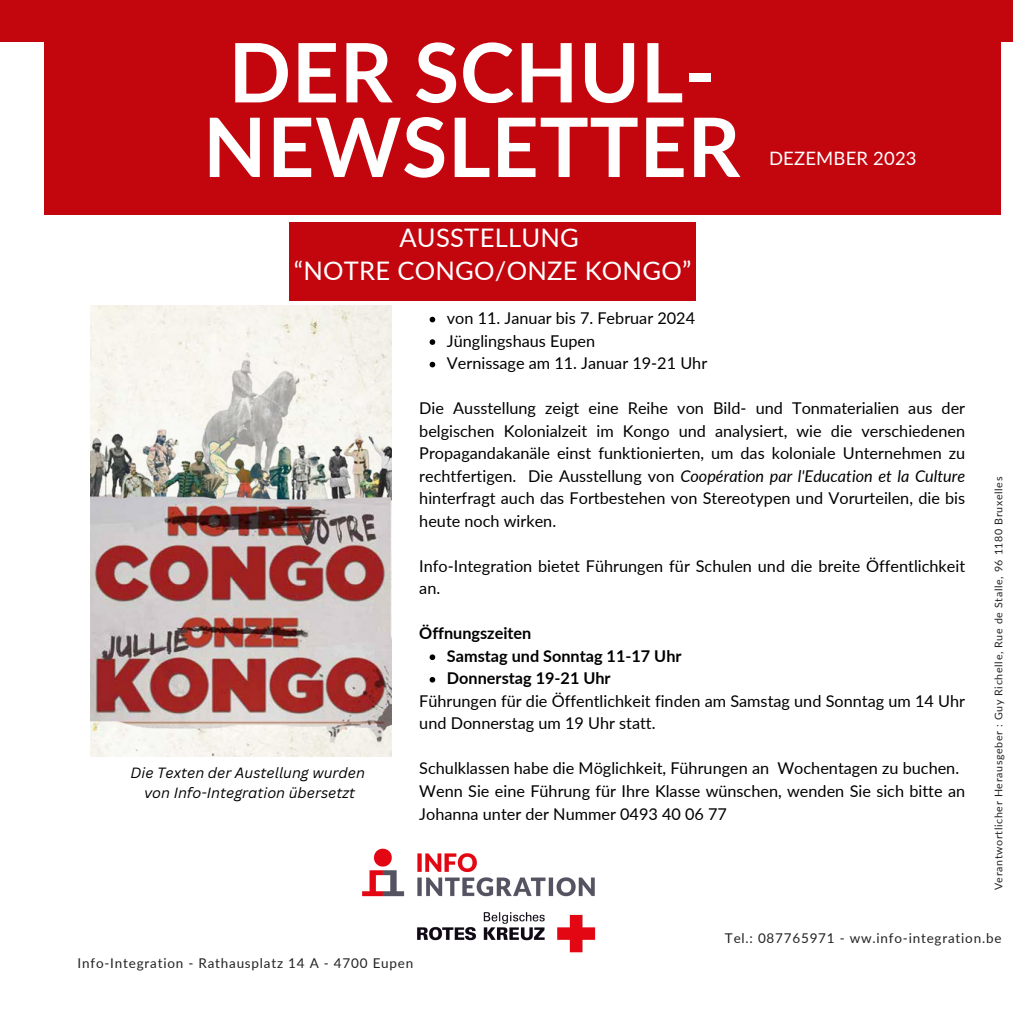
<style>
.page{position:relative;width:1013px;height:1013px;background:#fff}
.page>*{position:absolute;margin:0;border:0;box-sizing:border-box;transform-origin:0 0}
.t1{font:700 82px "Lato";letter-spacing:.01em;color:#fff}
.t2{font:25.62px "Lato";letter-spacing:.01em;color:#fff}
.t3{font:18.5px "Lato";letter-spacing:.01em;color:#fff}
.t4{font:16.25px/22.5px "Lato";color:#000}
.t5{font:700 16.25px "Lato";color:#000}
.t6{font:italic 14.38px "Canva Sans";color:#000}
.t7{font:13.5px "Lato";letter-spacing:.06em;color:#222}
.t8{font:10.62px "Lato";letter-spacing:.06em;color:#222}
.s1{font-style:italic}
</style>
<div class="page">
<div style="left:0;top:0;width:1012px;height:42px;background:#c3050e"></div>
<div style="left:44px;top:30px;width:956px;height:184px;background:#c3050e"></div>
<div style="left:289px;top:222px;width:407px;height:79px;background:#c3050e"></div>
<img style="left:362px;top:848px;width:234px;height:105px">
<img style="left:91px;top:305px;width:300px;height:451px">
<svg style="left:429px;top:317px;width:6px;height:5px"></svg>
<svg style="left:429px;top:339px;width:6px;height:6px"></svg>
<svg style="left:429px;top:362px;width:6px;height:5px"></svg>
<svg style="left:429px;top:654px;width:6px;height:6px"></svg>
<svg style="left:429px;top:677px;width:6px;height:5px"></svg>
<p class="t1" style="left:229px;top:21px;width:488px">DER SCHUL-</p>
<p class="t1" style="left:203px;top:96px;width:538px">NEWSLETTER</p>
<p class="t2" style="left:399px;top:222px;width:181px">AUSSTELLUNG</p>
<p class="t2" style="left:294px;top:255px;width:399px">“NOTRE CONGO/ONZE KONGO”</p>
<p class="t3" style="left:769px;top:147px;width:149px">DEZEMBER 2023</p>
<p class="t6" style="left:131px;top:762px;width:236px">Die Texten der Austellung wurden</p>
<p class="t6" style="left:144px;top:782px;width:212px">von Info-Integration übersetzt</p>
<p class="t4" style="left:447px;top:307px;width:250px">von 11. Januar bis 7. Februar 2024</p>
<p class="t4" style="left:447px;top:329px;width:150px">Jünglingshaus Eupen</p>
<p class="t4" style="left:447px;top:352px;width:262px">Vernissage am 11. Januar 19-21 Uhr</p>
<p class="t4" style="left:419px;top:397px;width:547px;text-align:justify">Die Ausstellung zeigt eine Reihe von Bild- und Tonmaterialien aus der belgischen Kolonialzeit im Kongo und analysiert, wie die verschiedenen Propagandakanäle einst funktionierten, um das koloniale Unternehmen zu rechtfertigen. Die Ausstellung von <span class="s1">Coopération par l'Education et la Culture </span>hinterfragt auch das Fortbestehen von Stereotypen und Vorurteilen, die bis heute noch wirken.</p>
<p class="t4" style="left:419px;top:554px;width:547px">Info-Integration bietet Führungen für Schulen und die breite Öffentlichkeit an.</p>
<p class="t5" style="left:419px;top:623px;width:114px">Öffnungszeiten</p>
<p class="t5" style="left:447px;top:646px;width:236px">Samstag und Sonntag 11-17 Uhr</p>
<p class="t5" style="left:447px;top:668px;width:165px">Donnerstag 19-21 Uhr</p>
<p class="t4" style="left:419px;top:689px;width:547px">Führungen für die Öffentlichkeit finden am Samstag und Sonntag um 14 Uhr und Donnerstag um 19 Uhr statt.</p>
<p class="t4" style="left:419px;top:757px;width:541px">Schulklassen habe die Möglichkeit, Führungen an Wochentagen zu buchen.</p>
<p class="t4" style="left:419px;top:779px;width:547px">Wenn Sie eine Führung für Ihre Klasse wünschen, wenden Sie sich bitte an<br>Johanna unter der Nummer 0493 40 06 77</p>
<p class="t8" style="left:992px;top:890px;width:415px;rotate:-90deg">Verantwortlicher Herausgeber : Guy Richelle, Rue de Stalle, 96 1180 Bruxelles</p>
<p class="t7" style="left:78px;top:955px;width:337px">Info-Integration - Rathausplatz 14 A - 4700 Eupen</p>
<p class="t7" style="left:725px;top:929px;width:278px">Tel.: 087765971 - ww.info-integration.be</p>
</div>
